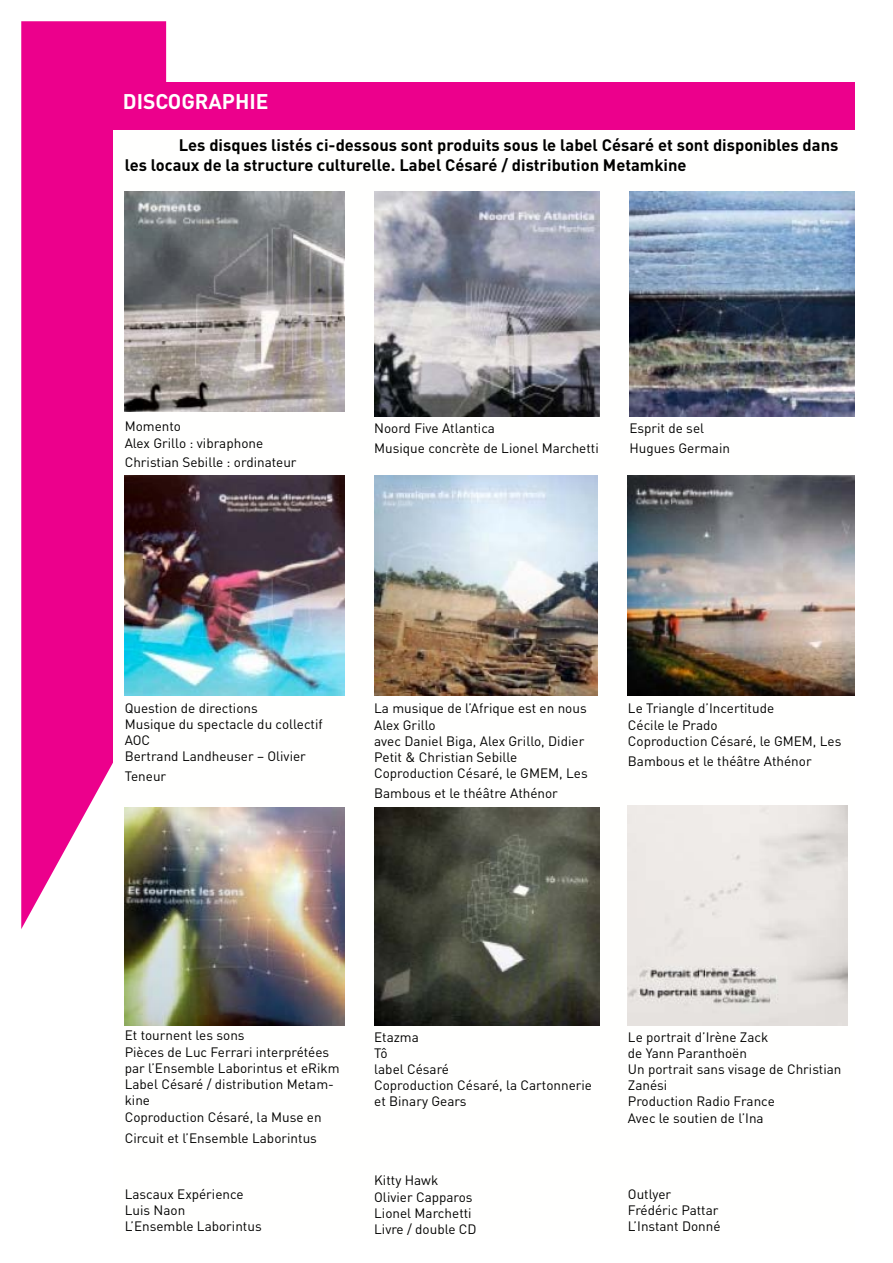
<style>
.page{position:relative;width:893px;height:1263px;background:#fff}
.page>*{position:absolute;margin:0;border:0;box-sizing:border-box;transform-origin:0 0}
.t1{font:700 21px "DIN Pro";color:#fffffe}
.t2{font:700 16.5px/19.8px "DIN Pro";color:#000}
.t3{font:13.5px/16.2px "DIN Pro";color:#000}
</style>
<div class="page">
<svg style="left:21px;top:21px;width:145px;height:908px;fill:#ec008c"></svg>
<div style="left:114px;top:87px;width:741px;height:1151px;background:#fffffe"></div>
<div style="left:112px;top:82px;width:743px;height:48px;background:#ec008c"></div>
<img style="left:125px;top:191px;width:219px;height:220px">
<img style="left:374px;top:191px;width:226px;height:226px">
<img style="left:629px;top:191px;width:226px;height:226px">
<img style="left:125px;top:476px;width:219px;height:219px">
<img style="left:374px;top:476px;width:223px;height:219px">
<img style="left:628px;top:476px;width:227px;height:219px">
<img style="left:125px;top:808px;width:219px;height:217px">
<img style="left:374px;top:808px;width:226px;height:217px">
<img style="left:628px;top:806px;width:220px;height:219px">
<h1 class="t1" style="left:123px;top:87px;width:147px">DISCOGRAPHIE</h1>
<p class="t2" style="left:125px;top:134px;width:715px;text-indent:54px">Les disques listés ci-dessous sont produits sous le label Césaré et sont disponibles dans les locaux de la structure culturelle. Label Césaré / distribution Metamkine</p>
<p class="t3" style="left:125px;top:418px;width:140px">Momento<br>Alex Grillo : vibraphone</p>
<p class="t3" style="left:125px;top:454px;width:173px">Christian Sebille : ordinateur</p>
<p class="t3" style="left:374px;top:418px;width:226px;line-height:19.8px">Noord Five Atlantica<br>Musique concrète de Lionel Marchetti</p>
<p class="t3" style="left:629px;top:418px;width:102px;line-height:19.8px">Esprit de sel<br>Hugues Germain</p>
<p class="t3" style="left:125px;top:699px;width:200px">Question de directions<br>Musique du spectacle du collectif<br>AOC<br>Bertrand Landheuser – Olivier</p>
<p class="t3" style="left:125px;top:767px;width:43px">Teneur</p>
<p class="t3" style="left:374px;top:700px;width:215px">La musique de l’Afrique est en nous<br>Alex Grillo<br>avec Daniel Biga, Alex Grillo, Didier<br>Petit &amp; Christian Sebille<br>Coproduction Césaré, le GMEM, Les</p>
<p class="t3" style="left:374px;top:784px;width:185px">Bambous et le théâtre Athénor</p>
<p class="t3" style="left:628px;top:700px;width:215px">Le Triangle d’Incertitude<br>Cécile le Prado<br>Coproduction Césaré, le GMEM, Les</p>
<p class="t3" style="left:628px;top:752px;width:185px">Bambous et le théâtre Athénor</p>
<p class="t3" style="left:125px;top:1027px;width:216px">Et tournent les sons<br>Pièces de Luc Ferrari interprétées par l’Ensemble Laborintus et eRikm<br>Label Césaré / distribution Metam&shy;kine<br>Coproduction Césaré, la Muse en</p>
<p class="t3" style="left:125px;top:1129px;width:194px">Circuit et l’Ensemble Laborintus</p>
<p class="t3" style="left:125px;top:1185px;width:139px">Lascaux Expérience<br>Luis Naon<br>L’Ensemble Laborintus</p>
<p class="t3" style="left:374px;top:1028px;width:219px">Etazma<br>Tô<br>label Césaré<br>Coproduction Césaré, la Cartonnerie et Binary Gears</p>
<p class="t3" style="left:628px;top:1028px;width:215px">Le portrait d’Irène Zack<br>de Yann Paranthoën<br>Un portrait sans visage de Christian<br>Zanési<br>Production Radio France<br>Avec le soutien de l’Ina</p>
<p class="t3" style="left:374px;top:1172px;width:104px">Kitty Hawk<br>Olivier Capparos<br>Lionel Marchetti<br>Livre / double CD</p>
<p class="t3" style="left:628px;top:1185px;width:94px">Outlyer<br>Frédéric Pattar<br>L’Instant Donné</p>
</div>
